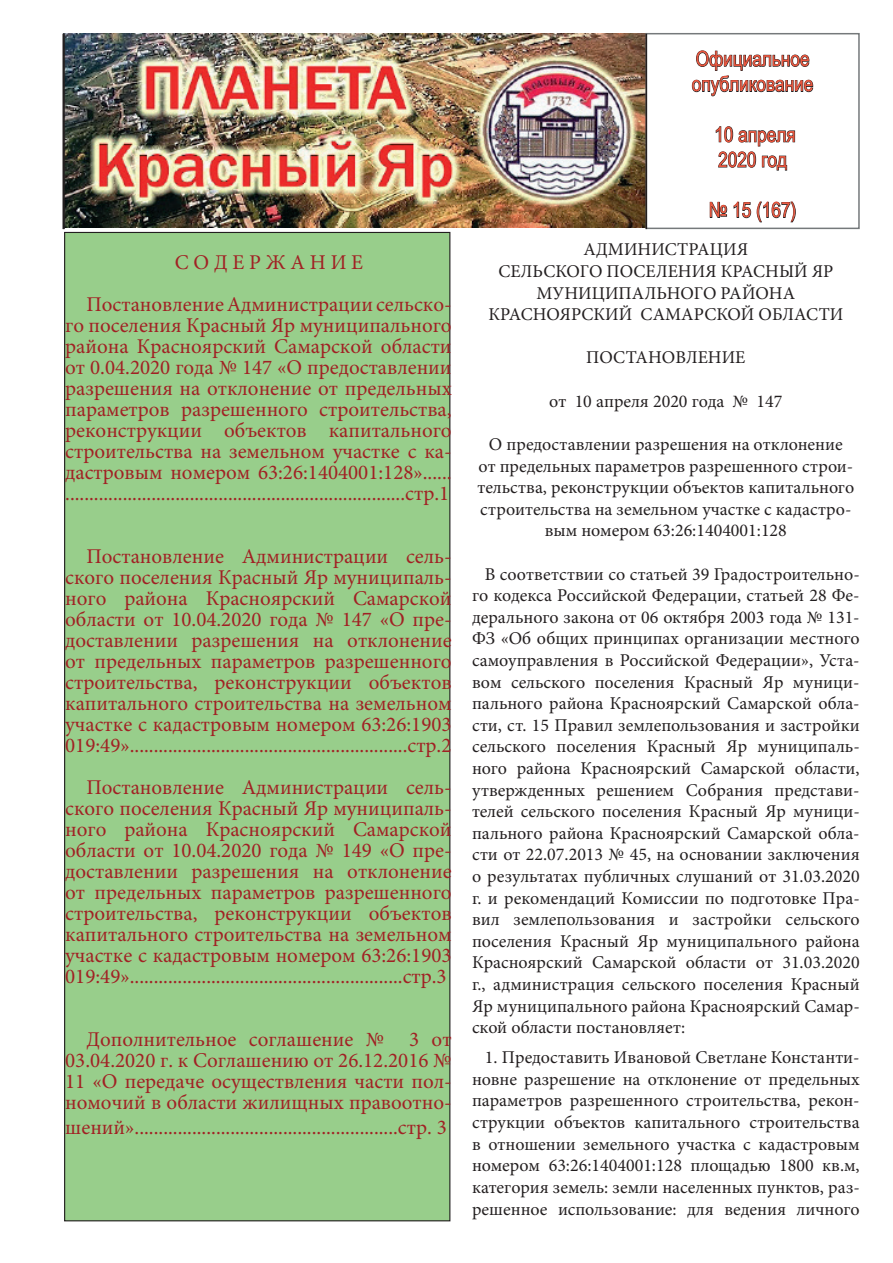
<style>
.page{position:relative;width:893px;height:1263px;background:#fff}
.page>*{position:absolute;margin:0;border:0;box-sizing:border-box;transform-origin:0 0}
.t1{font:21px/21px "Minion Pro";color:#a12124;text-align:justify}
.t2{font:21px/25.2px "Arial Narrow";color:#ec543b}
.t3{font:18px/21.6px "Minion Pro";color:#231f20;text-align:center}
</style>
<div class="page">
<div style="left:65px;top:232px;width:385px;height:989px;background:#98ce8b"></div>
<img style="left:65px;top:34px;width:581px;height:194px">
<svg style="left:692px;top:50px;width:122px;height:47px"></svg>
<svg style="left:715px;top:126px;width:80px;height:45px"></svg>
<svg style="left:709px;top:202px;width:18px;height:16px"></svg>
<svg style="left:733px;top:201px;width:63px;height:22px"></svg>
<div style="left:646px;top:33px;width:214px;height:196px;border:2px solid #75797b"></div>
<hr style="left:64px;top:34px;width:1px;height:195px;background:#231f20">
<hr style="left:63px;top:34px;width:1px;height:195px;background:#231f20">
<hr style="left:646px;top:34px;width:1px;height:195px;background:#231f20">
<p class="t1" style="left:86px;top:241px;width:367px;line-height:42px;text-align:center">С О Д Е Р Ж А Н И Е<br>Постановление Администрации сельско-</p>
<p class="t1" style="left:65px;top:315px;width:388px">го поселения Красный Яр муниципального района Красноярский Самарской области от 0.04.2020 года № 147 «О предоставлении разрешения на отклонение от предельных параметров разрешенного строительства, реконструкции объектов капитального строительства на земельном участке с ка&shy;дастровым номером 63:26:1404001:128»...... .......................................................................стр.1</p>
<p class="t1" style="left:65px;top:546px;width:388px;text-indent:21px">Постановление Администрации сель&shy;ского поселения Красный Яр муниципаль&shy;ного района Красноярский Самарской области от 10.04.2020 года № 147 «О пре&shy;доставлении разрешения на отклонение от предельных параметров разрешенного строительства, реконструкции объектов капитального строительства на земельном участке с кадастровым номером 63:26:1903<br>019:49»..........................................................стр.2</p>
<p class="t1" style="left:65px;top:777px;width:388px;text-indent:21px">Постановление Администрации сель&shy;ского поселения Красный Яр муниципаль&shy;ного района Красноярский Самарской области от 10.04.2020 года № 149 «О пре&shy;доставлении разрешения на отклонение от предельных параметров разрешенного строительства, реконструкции объектов капитального строительства на земельном участке с кадастровым номером 63:26:1903<br>019:49».........................................................стр.3</p>
<p class="t1" style="left:65px;top:1029px;width:388px;text-indent:21px">Дополнительное соглашение № 3 от 03.04.2020 г. к Соглашению от 26.12.2016 № 11 «О передаче осуществления части пол&shy;номочий в области жилищных правоотно-</p>
<p class="t1" style="left:65px;top:1117px;width:383px">шений».......................................................стр. 3</p>
<p class="t2" style="left:692px;top:45px;width:123px">Официальное опубликование</p>
<p class="t2" style="left:714px;top:121px;width:83px">10 апреля<br>2020 год</p>
<p class="t2" style="left:709px;top:197px;width:89px">№ 15 (167)</p>
<p class="t3" style="left:488px;top:239px;width:356px">АДМИНИСТРАЦИЯ<br>СЕЛЬСКОГО ПОСЕЛЕНИЯ КРАСНЫЙ ЯР<br>МУНИЦИПАЛЬНОГО РАЙОНА<br>КРАСНОЯРСКИЙ САМАРСКОЙ ОБЛАСТИ</p>
<p class="t3" style="left:586px;top:347px;width:161px">ПОСТАНОВЛЕНИЕ</p>
<p class="t3" style="left:549px;top:390px;width:235px">от 10 апреля 2020 года № 147</p>
<p class="t3" style="left:477px;top:433px;width:378px">О предоставлении разрешения на отклонение<br>от предельных параметров разрешенного строи&shy;тельства, реконструкции объектов капитального строительства на земельном участке с кадастро&shy;вым номером 63:26:1404001:128</p>
<p class="t3" style="left:472px;top:563px;width:389px;text-align:justify;text-indent:13px">В соответствии со статьей 39 Градостроительно&shy;го кодекса Российской Федерации, статьей 28 Фе&shy;дерального закона от 06 октября 2003 года № 131- ФЗ «Об общих принципах организации местного самоуправления в Российской Федерации», Уста&shy;вом сельского поселения Красный Яр муници&shy;пального района Красноярский Самарской обла&shy;сти, ст. 15 Правил землепользования и застройки сельского поселения Красный Яр муниципаль&shy;ного района Красноярский Самарской области, утвержденных решением Собрания представи&shy;телей сельского поселения Красный Яр муници&shy;пального района Красноярский Самарской обла&shy;сти от 22.07.2013 № 45, на основании заключения о результатах публичных слушаний от 31.03.2020 г. и рекомендаций Комиссии по подготовке Пра&shy;вил землепользования и застройки сельского поселения Красный Яр муниципального района Красноярский Самарской области от 31.03.2020 г., администрация сельского поселения Красный Яр муниципального района Красноярский Самар&shy;ской области постановляет:</p>
<p class="t3" style="left:472px;top:1047px;width:389px;text-align:justify;text-indent:13px">1. Предоставить Ивановой Светлане Константи&shy;новне разрешение на отклонение от предельных параметров разрешенного строительства, рекон&shy;струкции объектов капитального строительства в отношении земельного участка с кадастровым номером 63:26:1404001:128 площадью 1800 кв.м, категория земель: земли населенных пунктов, раз&shy;решенное использование: для ведения личного</p>
</div>
